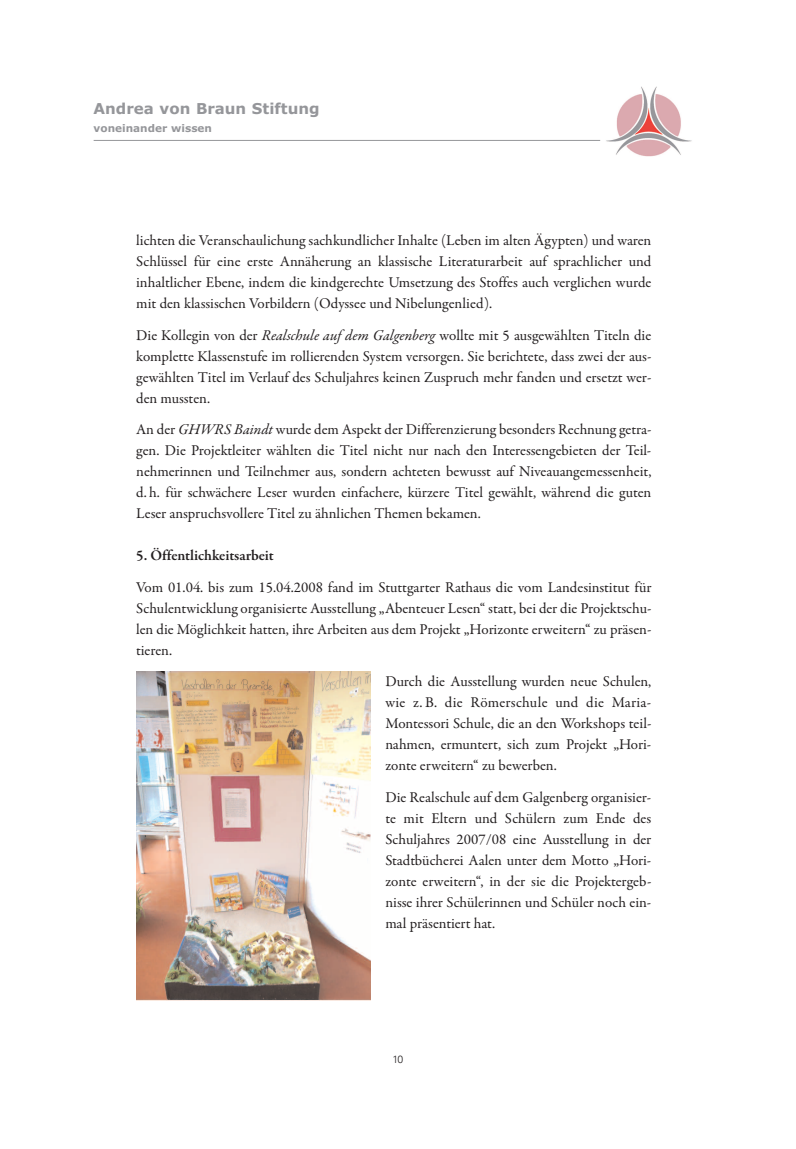
<style>
.page{position:relative;width:796px;height:1149px;background:#fff}
.page>*{position:absolute;margin:0;border:0;box-sizing:border-box;transform-origin:0 0}
.t1{font:15px/21px "Garamond Premr Pro";letter-spacing:-.005em;color:#231f20;text-align:justify}
.t2{font:600 15px "Garamond Premr Pro";letter-spacing:-.005em;color:#231f20}
.t3{font:700 15px "Verdana";color:#95969a}
.t4{font:700 10.5px "Verdana";color:#95969a}
.t5{font:300 10.5px "Univers CE";color:#231f20}
.s1{font-style:italic}
</style>
<div class="page">
<img style="left:606px;top:86px;width:86px;height:71px">
<hr style="left:94px;top:140px;width:506px;height:1px;background:#95969a">
<img style="left:136px;top:671px;width:234px;height:328px">
<p class="t3" style="left:94px;top:100px;width:227px">Andrea von Braun Stiftung</p>
<p class="t4" style="left:94px;top:122px;width:120px">voneinander wissen</p>
<p class="t1" style="left:136px;top:231px;width:516px">lichten die Veranschaulichung sachkundlicher Inhalte (Leben im alten Ägypten) und waren Schlüssel für eine erste Annäherung an klassische Literaturarbeit auf sprachlicher und inhaltlicher Ebene, indem die kindgerechte Umsetzung des Stoffes auch verglichen wurde mit den klassischen Vorbildern (Odyssee und Nibelungenlied).</p>
<p class="t1" style="left:136px;top:325px;width:516px">Die Kollegin von der <span class="s1">Realschule auf dem Galgenberg</span> wollte mit 5 ausgewählten Titeln die komplette Klassenstufe im rollierenden System versorgen. Sie berichtete, dass zwei der aus&shy;gewählten Titel im Verlauf des Schuljahres keinen Zuspruch mehr fanden und ersetzt wer&shy;den mussten.</p>
<p class="t1" style="left:136px;top:420px;width:516px">An der <span class="s1">GHWRS Baindt</span> wurde dem Aspekt der Differenzierung besonders Rechnung getra&shy;gen. Die Projektleiter wählten die Titel nicht nur nach den Interessengebieten der Teil&shy;nehmerinnen und Teilnehmer aus, sondern achteten bewusst auf Niveauangemessenheit, d. h. für schwächere Leser wurden einfachere, kürzere Titel gewählt, während die guten Leser anspruchsvollere Titel zu ähnlichen Themen bekamen.</p>
<p class="t2" style="left:136px;top:549px;width:139px">5. Öffentlichkeitsarbeit</p>
<p class="t1" style="left:136px;top:577px;width:516px">Vom 01.04. bis zum 15.04.2008 fand im Stuttgarter Rathaus die vom Landesinstitut für Schulentwicklung organisierte Ausstellung „Abenteuer Lesen“ statt, bei der die Projektschu&shy;len die Möglichkeit hatten, ihre Arbeiten aus dem Projekt „Horizonte erweitern“ zu präsen&shy;tieren.</p>
<p class="t1" style="left:385px;top:672px;width:267px">Durch die Ausstellung wurden neue Schulen, wie z. B. die Römerschule und die Maria-Montessori Schule, die an den Workshops teil&shy;nahmen, ermuntert, sich zum Projekt „Hori&shy;zonte erweitern“ zu bewerben.</p>
<p class="t1" style="left:385px;top:787px;width:267px">Die Realschule auf dem Galgenberg organisier&shy;te mit Eltern und Schülern zum Ende des Schuljahres 2007/08 eine Ausstellung in der Stadtbücherei Aalen unter dem Motto „Hori&shy;zonte erweitern“, in der sie die Projektergeb&shy;nisse ihrer Schülerinnen und Schüler noch ein&shy;mal präsentiert hat.</p>
<p class="t5" style="left:392px;top:1054px;width:12px">10</p>
</div>
